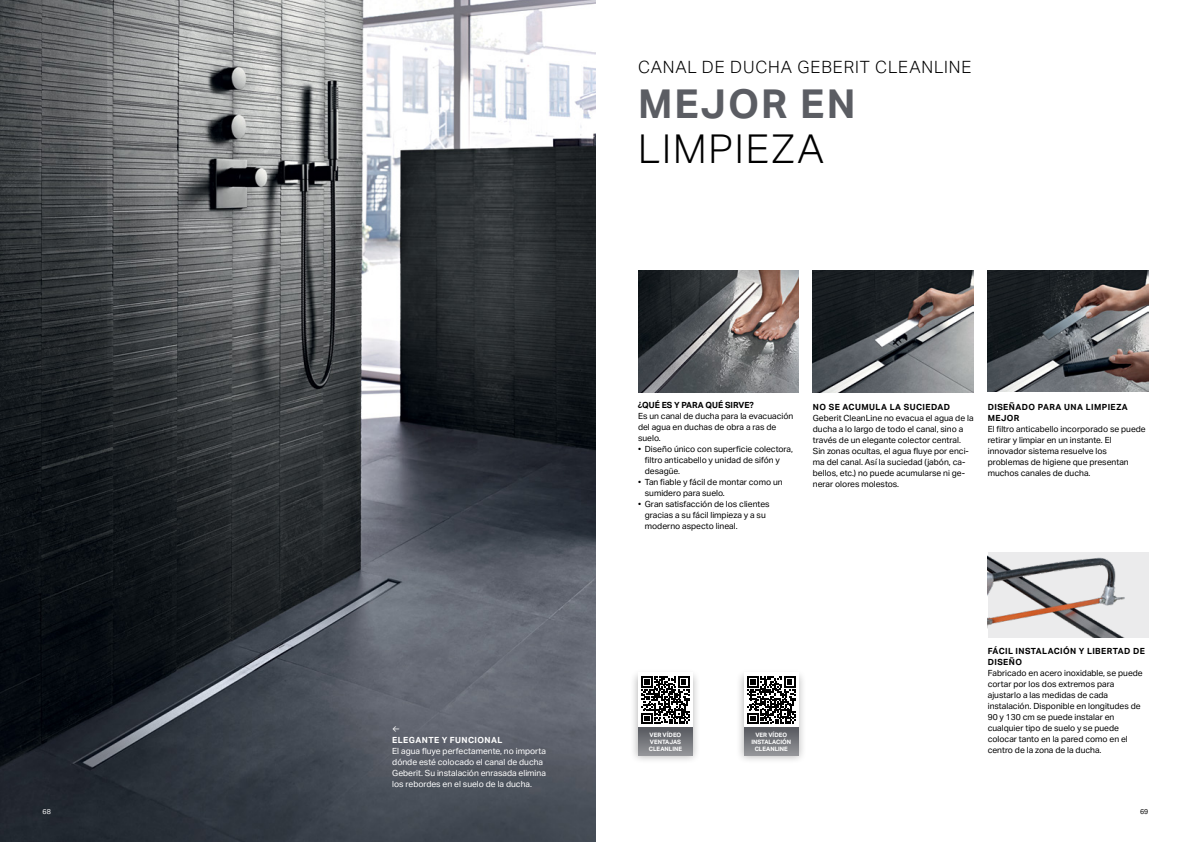
<style>
.page{position:relative;width:1191px;height:842px;background:#fff}
.page>*{position:absolute;margin:0;border:0;box-sizing:border-box;transform-origin:0 0}
.t1{font:300 40px "Aktiv Grotesk Geberit";letter-spacing:.05em;color:#000}
.t2{font:700 40px "Aktiv Grotesk Geberit";letter-spacing:.05em;color:#5b5d63}
.t3{font:300 17px "Aktiv Grotesk Geberit";letter-spacing:.05em;color:#000}
.t4{font:8.5px/11px "Aktiv Grotesk Geberit";color:#000}
.t5{font:8.5px/11px "Aktiv Grotesk Geberit";color:#fff}
.t6{font:700 8.5px/11px "Aktiv Grotesk Geberit";letter-spacing:.05em;color:#000}
.t7{font:700 8.5px "Aktiv Grotesk Geberit";color:#000}
.t8{font:700 8.5px "Aktiv Grotesk Geberit";letter-spacing:.05em;color:#fff}
.t9{font:7px "Aktiv Grotesk Geberit";color:#fff}
.t10{font:7px "Aktiv Grotesk Geberit";color:#000}
.t11{font:700 6px/7.2px "Aktiv Grotesk Geberit";color:#fff}
</style>
<div class="page">
<img style="left:0;top:0;width:595px;height:842px">
<img style="left:638px;top:270px;width:160px;height:122px">
<img style="left:813px;top:270px;width:160px;height:122px">
<img style="left:987px;top:270px;width:161px;height:121px">
<img style="left:987px;top:552px;width:161px;height:85px">
<div style="left:630px;top:668px;width:71px;height:96px;background:#000;opacity:.3"></div>
<div style="left:638px;top:673px;width:55px;height:79px;background:#fff"></div>
<div style="left:736px;top:668px;width:71px;height:96px;background:#000;opacity:.3"></div>
<svg style="left:744px;top:673px;width:54px;height:55px"></svg>
<svg style="left:641px;top:676px;width:48px;height:48px"></svg>
<svg style="left:747px;top:676px;width:48px;height:48px"></svg>
<div style="left:638px;top:728px;width:55px;height:28px;background:linear-gradient(to bottom,#57595f,#939598)"></div>
<div style="left:744px;top:728px;width:54px;height:28px;background:linear-gradient(to bottom,#57595f,#939598)"></div>
<h2 class="t3" style="left:638px;top:57px;width:335px">CANAL DE DUCHA GEBERIT CLEANLINE</h2>
<h1 class="t2" style="left:638px;top:79px;width:219px">MEJOR EN</h1>
<h1 class="t1" style="left:638px;top:126px;width:187px">LIMPIEZA</h1>
<p class="t5" style="left:392px;top:724px;width:9px">←</p>
<p class="t8" style="left:392px;top:735px;width:112px">ELEGANTE Y FUNCIONAL</p>
<p class="t5" style="left:392px;top:746px;width:155px">El agua fluye perfectamente, no importa dónde esté colocado el canal de ducha Geberit. Su instalación enrasada elimina los rebordes en el suelo de la ducha.</p>
<p class="t7" style="left:638px;top:400px;width:117px">¿QUÉ ES Y PARA QUÉ SIRVE?</p>
<p class="t4" style="left:638px;top:411px;width:157px">Es un canal de ducha para la evacuación del agua en duchas de obra a ras de suelo.</p>
<p class="t4" style="left:645px;top:444px;width:150px;text-indent:-7px">• Diseño único con superficie colectora, filtro anticabello y unidad de sifón y desagüe.</p>
<p class="t4" style="left:645px;top:477px;width:139px;text-indent:-7px">• Tan fiable y fácil de montar como un sumidero para suelo.</p>
<p class="t4" style="left:645px;top:499px;width:126px;text-indent:-7px">• Gran satisfacción de los clientes gracias a su fácil limpieza y a su moderno aspecto lineal.</p>
<p class="t6" style="left:813px;top:402px;width:139px">NO SE ACUMULA LA SUCIEDAD</p>
<p class="t4" style="left:813px;top:413px;width:162px">Geberit CleanLine no evacua el agua de la ducha a lo largo de todo el canal, sino a través de un elegante colector central.<br>Sin zonas ocultas, el agua fluye por enci&shy;ma del canal. Así la suciedad (jabón, ca&shy;bellos, etc.) no puede acumularse ni ge&shy;nerar olores molestos.</p>
<p class="t6" style="left:987px;top:402px;width:142px">DISEÑADO PARA UNA LIMPIEZA<br>MEJOR</p>
<p class="t4" style="left:987px;top:424px;width:159px">El filtro anticabello incorporado se puede retirar y limpiar en un instante. El innovador sistema resuelve los problemas de higiene que presentan muchos canales de ducha.</p>
<p class="t11" style="left:649px;top:731px;width:35px">VER VÍDEO<br>VENTAJAS<br>CLEANLINE</p>
<p class="t11" style="left:751px;top:731px;width:41px;text-align:center">VER VÍDEO<br>INSTALACIÓN<br>CLEANLINE</p>
<p class="t6" style="left:987px;top:645px;width:159px">FÁCIL INSTALACIÓN Y LIBERTAD DE<br>DISEÑO</p>
<p class="t4" style="left:987px;top:668px;width:156px">Fabricado en acero inoxidable, se puede cortar por los dos extremos para ajustarlo a las medidas de cada instalación. Disponible en longitudes de 90 y 130 cm se puede instalar en cualquier tipo de suelo y se puede colocar tanto en la pared como en el centro de la zona de la ducha.</p>
<p class="t9" style="left:43px;top:807px;width:10px">68</p>
<p class="t10" style="left:1140px;top:807px;width:10px">69</p>
</div>
